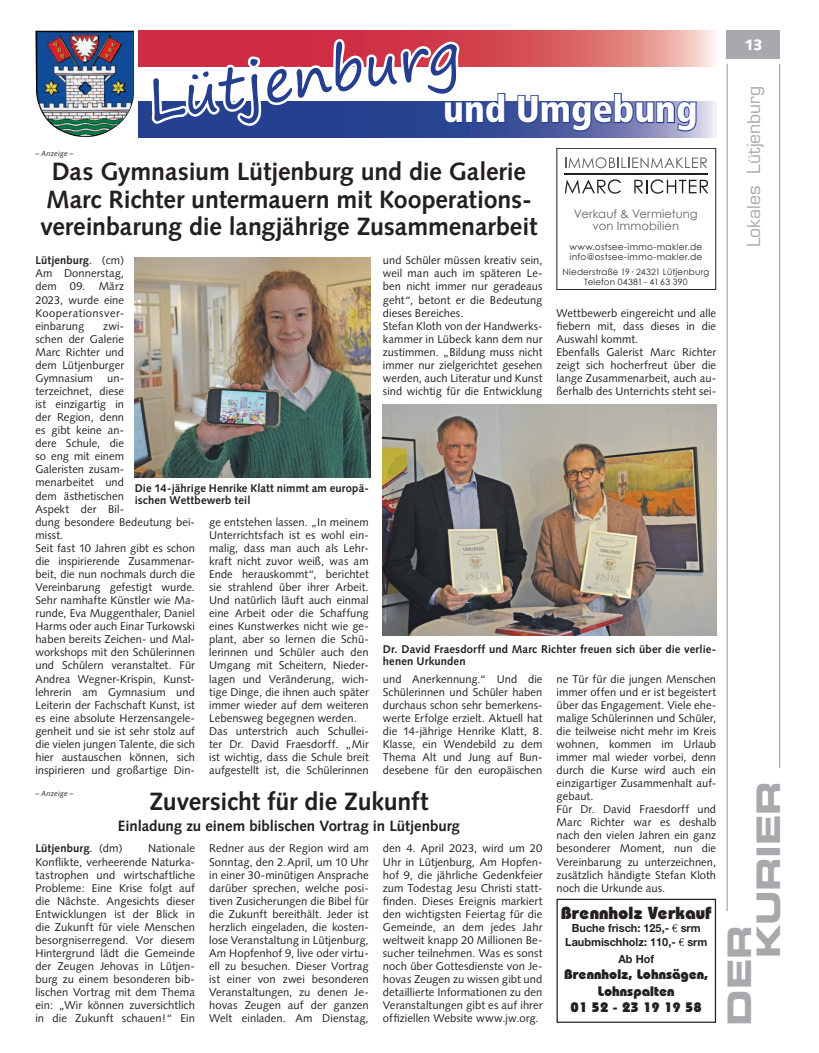
<style>
.page{position:relative;width:819px;height:1053px;background:#fff}
.page>*{position:absolute;margin:0;border:0;box-sizing:border-box;transform-origin:0 0}
.t1{font:57.5px "Segoe Print";color:#253f8e}
.t2{font:900 condensed 37.5px "Frutiger LT Std";color:#fff}
.t3{font:32.5px/28.9px "Eurostile LT Std Bold Ex 2";letter-spacing:-.01em;color:#a8a9ad}
.t4{font:700 25px/27.5px "Syntax LT Std";letter-spacing:-.005em;color:#231f20;text-align:center}
.t5{font:17.5px "Eurostile LT Std";color:#a8a9ad}
.t6{font:800 17.5px "Bauhaus";color:#231f20}
.t7{font:700 15px "Syntax LT Std";letter-spacing:-.005em;color:#231f20}
.t8{font:900 15px "Syntax LT Std";color:#fff}
.t9{font:800 13.75px/16.5px "Bauhaus";color:#231f20;text-align:center}
.t10{font:11.62px/12.1px "Century Gothic";letter-spacing:.005em;color:#636366;text-align:center}
.t11{font:11.25px/13px "Syntax";letter-spacing:.005em;color:#231f20;text-align:justify}
.t12{font:700 11.25px/12.5px "Syntax LT Std";letter-spacing:.01em;color:#231f20}
.t13{font:700 11.25px/13.5px "Helvetica Neue";color:#231f20;text-align:center}
.t14{font:700 11.25px "Syntax";letter-spacing:.01em;color:#231f20}
.t15{font:10.75px/11.2px "Century Gothic";letter-spacing:.005em;color:#636366;text-align:center}
.t16{font:9px/10.1px "Century Gothic";letter-spacing:.03em;color:#231f20}
.t17{font:8.75px/9.6px "Century Gothic";letter-spacing:.02em;color:#231f20;text-align:center}
.t18{font:8.38px "Century Gothic";letter-spacing:.03em;color:#231f20}
.t19{font:8.12px "Century Gothic";letter-spacing:.025em;color:#231f20}
.t20{font:italic 7.5px "Syntax LT Std";letter-spacing:.015em;color:#231f20}
.s1{font-weight:700}
.s2{font-weight:400}
.s3{font-family:"Euro Serif";font-weight:400}
</style>
<div class="page">
<hr style="left:726px;top:64px;width:1px;height:847px;background:#939598">
<hr style="left:779px;top:64px;width:1px;height:703px;background:#939598">
<div style="left:726px;top:30px;width:54px;height:29px;background:#a8a9ad"></div>
<div style="left:556px;top:898px;width:160px;height:124px;border:1px solid #231f20"></div>
<div style="left:556px;top:148px;width:160px;height:142px;border:1px solid #231f20"></div>
<svg style="left:564px;top:157px;width:145px;height:37px"></svg>
<svg style="left:138px;top:102px;width:578px;height:35px;background:#7f89ba"></svg>
<svg style="left:138px;top:31px;width:578px;height:35px;background:#dd7073"></svg>
<svg style="left:516px;top:93px;width:181px;height:39px"></svg>
<img style="left:35px;top:31px;width:99px;height:106px">
<svg style="left:146px;top:37px;width:360px;height:100px"></svg>
<img style="left:135px;top:257px;width:235px;height:220px">
<img style="left:383px;top:404px;width:333px;height:231px">
<p class="t20" style="left:35px;top:149px;width:40px">– Anzeige –</p>
<p class="t1" style="left:139px;top:50px;width:317px;rotate:-9deg">Lütjenburg</p>
<p class="t2" style="left:443px;top:86px;width:256px">und Umgebung</p>
<p class="t4" style="left:40px;top:158px;width:498px">Das Gymnasium Lütjenburg und die Galerie<br>Marc Richter untermauern mit Kooperations&shy;vereinbarung die langjährige Zusammenarbeit</p>
<p class="t15" style="left:578px;top:205px;width:116px">Verkauf &amp; Vermietung von Immobilien</p>
<p class="t10" style="left:574px;top:208px;width:125px">Verkauf &amp; Vermietung von Immobilien</p>
<p class="t17" style="left:562px;top:267px;width:148px">Niederstraße 19· 24321 Lütjenburg<br>Telefon 04381 - 41 63 390</p>
<p class="t16" style="left:569px;top:241px;width:134px">www.ostsee-immo-makler.de info@ostsee-immo-makler.de</p>
<p class="t18" style="left:574px;top:245px;width:124px">info@ostsee-immo-makler.de</p>
<p class="t11" style="left:35px;top:254px;width:90px"><span class="s1">Lütjenburg</span>. (cm)<br>Am Donnerstag, dem 09. März 2023, wurde eine Kooperationsver&shy;einbarung</p>
<p class="t11" style="left:383px;top:254px;width:161px;text-align:left">und Schüler müssen kreativ sein, weil man auch im späteren Le&shy;ben nicht immer nur geradeaus geht“, betont er die Bedeutung dieses Bereiches.<br>Stefan Kloth von der Handwerks&shy;kammer in Lübeck kann dem nur zustimmen. „Bildung muss nicht immer nur zielgerichtet gesehen werden, auch Literatur und Kunst sind wichtig für die Entwicklung</p>
<p class="t19" style="left:588px;top:268px;width:97px">Telefon 04381 - 41 63 390</p>
<p class="t11" style="left:556px;top:306px;width:161px;text-align:left">Wettbewerb eingereicht und alle fiebern mit, dass dieses in die<br>Auswahl kommt.<br>Ebenfalls Galerist Marc Richter zeigt sich hocherfreut über die lange Zusammenarbeit, auch au&shy;ßerhalb des Unterrichts steht sei-</p>
<p class="t11" style="left:35px;top:319px;width:90px;text-indent:68px">zwi&shy;schen der Galerie Marc Richter und dem Lütjenburger Gymnasium</p>
<p class="t11" style="left:35px;top:371px;width:161px;text-align:left;text-indent:72px">un-<br>terzeichnet, diese<br>ist einzigartig in<br>der Region, denn<br>es gibt keine an-<br>dere Schule, die<br>so eng mit einem<br>Galeristen zusam-<br>menarbeitet und<br>dem ästhetischen<br>Aspekt der Bil-<br>dung besondere Bedeutung bei&shy;misst.<br>Seit fast 10 Jahren gibt es schon die inspirierende Zusammenar&shy;beit, die nun nochmals durch die<br>Vereinbarung gefestigt wurde.<br>Sehr namhafte Künstler wie Ma&shy;runde, Eva Muggenthaler, Daniel<br>Harms oder auch Einar Turkowski haben bereits Zeichen- und Mal&shy;workshops mit den Schülerinnen und Schülern veranstaltet. Für<br>Andrea Wegner-Krispin, Kunst&shy;lehrerin am Gymnasium und<br>Leiterin der Fachschaft Kunst, ist es eine absolute Herzensangele&shy;genheit und sie ist sehr stolz auf die vielen jungen Talente, die sich hier austauschen können, sich inspirieren und großartige Din-</p>
<p class="t12" style="left:135px;top:481px;width:235px">Die 14-jährige Henrike Klatt nimmt am europä&shy;ischen Wettbewerb teil</p>
<p class="t11" style="left:209px;top:515px;width:161px;text-align:left">ge entstehen lassen. „In meinem<br>Unterrichtsfach ist es wohl ein&shy;malig, dass man auch als Lehr&shy;kraft nicht zuvor weiß, was am<br>Ende herauskommt“, berichtet sie strahlend über ihrer Arbeit.<br>Und natürlich läuft auch einmal eine Arbeit oder die Schaffung eines Kunstwerkes nicht wie ge&shy;plant, aber so lernen die Schü&shy;lerinnen und Schüler auch den<br>Umgang mit Scheitern, Nieder&shy;lagen und Veränderung, wich&shy;tige Dinge, die ihnen auch später immer wieder auf dem weiteren<br>Lebensweg begegnen werden.<br>Das unterstrich auch Schullei&shy;ter Dr. David Fraesdorff. „Mir ist wichtig, dass die Schule breit aufgestellt ist, die Schülerinnen</p>
<p class="t12" style="left:383px;top:642px;width:335px">Dr. David Fraesdorff und Marc Richter freuen sich über die verlie&shy;henen Urkunden</p>
<p class="t11" style="left:556px;top:672px;width:161px;text-align:left">ne Tür für die jungen Menschen immer offen und er ist begeistert über das Engagement. Viele ehe&shy;malige Schülerinnen und Schüler, die teilweise nicht mehr im Kreis wohnen, kommen im Urlaub immer mal wieder vorbei, denn durch die Kurse wird auch ein einzigartiger Zusammenhalt auf&shy;gebaut.<br>Für Dr. David Fraesdorff und<br>Marc Richter war es deshalb nach den vielen Jahren ein ganz besonderer Moment, nun die<br>Vereinbarung zu unterzeichnen, zusätzlich händigte Stefan Kloth noch die Urkunde aus.</p>
<p class="t11" style="left:383px;top:672px;width:161px">und Anerkennung.“ Und die Schülerinnen und Schüler haben durchaus schon sehr bemerkens&shy;werte Erfolge erzielt. Aktuell hat die 14-jährige Henrike Klatt, 8.<br>Klasse, ein Wendebild zu dem Thema Alt und Jung auf Bun&shy;desebene für den europäischen</p>
<p class="t4" style="left:149px;top:787px;width:280px">Zuversicht für die Zukunft</p>
<p class="t7" style="left:118px;top:816px;width:343px">Einladung zu einem biblischen Vortrag in Lütjenburg</p>
<p class="t14" style="left:35px;top:842px;width:89px">Lütjenburg<span class="s2">. (dm)</span></p>
<p class="t20" style="left:35px;top:789px;width:40px">– Anzeige –</p>
<p class="t11" style="left:35px;top:842px;width:161px;text-indent:112px">Nationale Konflikte, verheerende Naturka&shy;tastrophen und wirtschaftliche Probleme: Eine Krise folgt auf die Nächste. Angesichts dieser Entwicklungen ist der Blick in die Zukunft für viele Menschen besorgniserregend. Vor diesem Hintergrund lädt die Gemeinde der Zeugen Jehovas in Lütjen&shy;burg zu einem besonderen bib&shy;lischen Vortrag mit dem Thema ein: „Wir können zuversichtlich in die Zukunft schauen!“ Ein</p>
<p class="t11" style="left:209px;top:842px;width:161px">Redner aus der Region wird am Sonntag, den 2.April, um 10 Uhr in einer 30-minütigen Ansprache darüber sprechen, welche posi&shy;tiven Zusicherungen die Bibel für die Zukunft bereithält. Jeder ist herzlich eingeladen, die kosten&shy;lose Veranstaltung in Lütjenburg, Am Hopfenhof 9, live oder virtu&shy;ell zu besuchen. Dieser Vortrag ist einer von zwei besonderen Veranstaltungen, zu denen Je&shy;hovas Zeugen auf der ganzen Welt einladen. Am Dienstag,</p>
<p class="t11" style="left:383px;top:842px;width:161px">den 4. April 2023, wird um 20<br>Uhr in Lütjenburg, Am Hopfen&shy;hof 9, die jährliche Gedenkfeier zum Todestag Jesu Christi statt&shy;finden. Dieses Ereignis markiert den wichtigsten Feiertag für die Gemeinde, an dem jedes Jahr weltweit knapp 20 Millionen Be&shy;sucher teilnehmen. Was es sonst noch über Gottesdienste von Je&shy;hovas Zeugen zu wissen gibt und detaillierte Informationen zu den Veranstaltungen gibt es auf ihrer offiziellen Website www.jw.org.</p>
<p class="t6" style="left:560px;top:902px;width:152px">Brennholz Verkauf</p>
<p class="t13" style="left:565px;top:921px;width:144px">Buche frisch: 125,- <span class="s3">€</span> srm<br>Laubmischholz: 110,- <span class="s3">€</span> srm</p>
<p class="t13" style="left:618px;top:951px;width:37px">Ab Hof</p>
<p class="t9" style="left:564px;top:965px;width:146px">Brennholz, Lohnsägen,<br>Lohnspalten<br>01 52 - 23 19 19 58</p>
<p class="t8" style="left:744px;top:36px;width:20px">13</p>
<p class="t5" style="left:743px;top:247px;width:163px;rotate:-90deg">Lokales Lütjenburg</p>
<p class="t3" style="left:724px;top:958px;width:179px;text-indent:-67px;rotate:-90deg">DER<br>KURIER</p>
</div>
